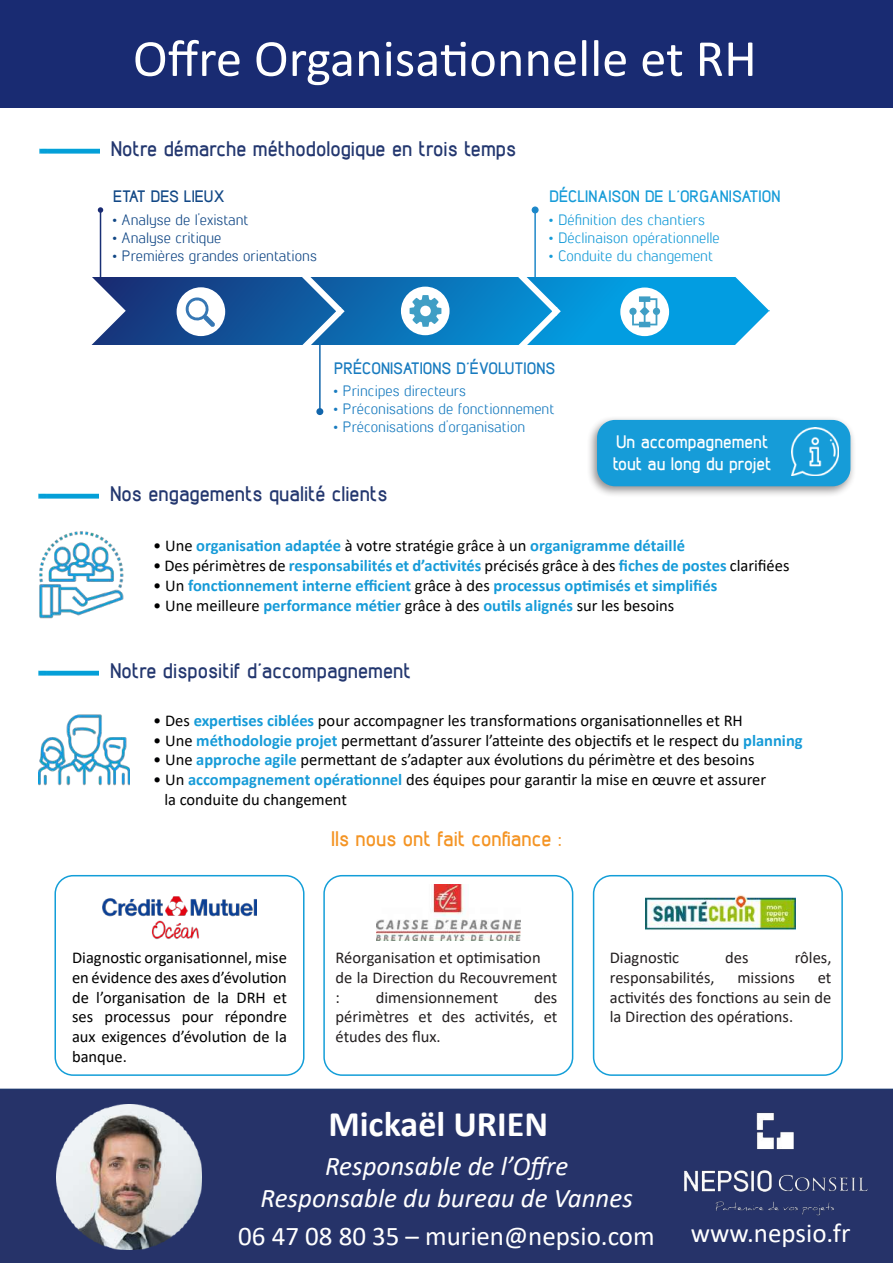
<style>
.page{position:relative;width:893px;height:1263px;background:#fff}
.page>*{position:absolute;margin:0;border:0;box-sizing:border-box;transform-origin:0 0}
.t1{font:52.5px "Calibri";color:#fff}
.t2{font:700 36px "Calibri";color:#fff}
.t3{font:italic 27px/32.4px "Calibri";color:#fff;text-align:center}
.t4{font:27px "Calibri";color:#fff}
.t5{font:700 21px "Lintel";color:#23376f}
.t6{font:700 21px "Lintel";color:#f49424}
.t7{font:700 18px/21.6px "Lintel";color:#fff}
.t8{font:16.5px/19.8px "Calibri";color:#000001}
.t9{font:16.5px/19.8px "Calibri";color:#231f20;text-align:justify}
.t10{font:700 16.5px "Calibri";color:#169bd8}
.t11{font:700 16.5px "Lintel";color:#169bd8}
.t12{font:700 16.5px "Lintel";color:#187bbf}
.t13{font:700 16.5px "Lintel";color:#124886}
.t14{font:15px "Lintel";color:#187bbf}
.t15{font:15px "Lintel";color:#169bd8}
.t16{font:15px "Lintel";color:#124886}
.s1{font-weight:400;color:#000001}
.s2{font-weight:700;color:#169bd8}
</style>
<div class="page">
<div style="left:0;top:1089px;width:893px;height:174px;background:#263369"></div>
<div style="left:0;top:0;width:893px;height:107px;background:#192b72"></div>
<img style="left:40px;top:149px;width:59px;height:4px">
<img style="left:39px;top:494px;width:59px;height:4px">
<img style="left:126px;top:277px;width:602px;height:67px">
<svg style="left:91px;top:269px;width:35px;height:76px"></svg>
<svg style="left:728px;top:277px;width:42px;height:68px"></svg>
<hr style="left:100px;top:211px;width:1px;height:66px;background:#182f75">
<svg style="left:98px;top:207px;width:5px;height:6px"></svg>
<div style="left:177px;top:287px;width:48px;height:49px;background:#fff;border-radius:50%"></div>
<svg style="left:185px;top:297px;width:30px;height:30px"></svg>
<svg style="left:286px;top:277px;width:65px;height:68px;background:#2d73b0"></svg>
<svg style="left:502px;top:277px;width:65px;height:68px;background:#259cd7"></svg>
<hr style="left:319px;top:344px;width:2px;height:67px;background:#1165ab">
<div style="left:316px;top:408px;width:7px;height:7px;border:2px solid #1165ab;border-radius:50%"></div>
<div style="left:401px;top:287px;width:48px;height:48px;background:#fff;border-radius:50%"></div>
<svg style="left:410px;top:295px;width:31px;height:32px"></svg>
<div style="left:620px;top:287px;width:49px;height:49px;background:#fff;border-radius:50%"></div>
<svg style="left:629px;top:296px;width:31px;height:31px"></svg>
<hr style="left:534px;top:211px;width:2px;height:66px;background:#2088c9">
<div style="left:532px;top:206px;width:7px;height:7px;border:2px solid #2088c9;border-radius:50%"></div>
<div style="left:586px;top:415px;width:270px;height:83px;background:#231f20;opacity:.5"></div>
<div style="left:597px;top:420px;width:253px;height:66px;background:#169cd8;border-radius:18px"></div>
<img style="left:791px;top:428px;width:47px;height:47px">
<img style="left:39px;top:671px;width:59px;height:4px">
<img style="left:39px;top:531px;width:84px;height:88px">
<img style="left:39px;top:714px;width:90px;height:72px">
<div style="left:54px;top:875px;width:250px;height:201px;border:2px solid #139ed8;border-radius:18px"></div>
<div style="left:323px;top:875px;width:250px;height:201px;border:2px solid #139ed8;border-radius:18px"></div>
<div style="left:593px;top:875px;width:250px;height:201px;border:2px solid #139ed8;border-radius:18px"></div>
<img style="left:57px;top:1105px;width:144px;height:144px">
<img style="left:684px;top:1112px;width:184px;height:103px">
<img style="left:102px;top:896px;width:155px;height:44px">
<img style="left:376px;top:884px;width:144px;height:56px">
<img style="left:646px;top:895px;width:149px;height:35px">
<h1 class="t1" style="left:133px;top:22px;width:625px">Offre Organisationnelle et RH</h1>
<p class="t5" style="left:111px;top:135px;width:407px">Notre démarche méthodologique en trois temps</p>
<p class="t13" style="left:113px;top:185px;width:113px">ETAT DES LIEUX</p>
<p class="t16" style="left:113px;top:209px;width:138px">• Analyse de l’existant</p>
<p class="t16" style="left:113px;top:227px;width:110px">• Analyse critique</p>
<p class="t16" style="left:113px;top:245px;width:206px">• Premières grandes orientations</p>
<p class="t11" style="left:549px;top:185px;width:232px">DÉCLINAISON DE L’ORGANISATION</p>
<p class="t15" style="left:549px;top:209px;width:157px">• Définition des chantiers</p>
<p class="t15" style="left:549px;top:227px;width:172px">• Déclinaison opérationnelle</p>
<p class="t15" style="left:549px;top:245px;width:166px">• Conduite du changement</p>
<p class="t12" style="left:334px;top:357px;width:223px">PRÉCONISATIONS D’ÉVOLUTIONS</p>
<p class="t14" style="left:334px;top:381px;width:134px">• Principes directeurs</p>
<p class="t14" style="left:334px;top:399px;width:223px">• Préconisations de fonctionnement</p>
<p class="t14" style="left:334px;top:417px;width:193px">• Préconisations d’organisation</p>
<p class="t5" style="left:110px;top:480px;width:279px">Nos engagements qualité clients</p>
<p class="t7" style="left:613px;top:430px;width:160px">Un accompagnement tout au long du projet</p>
<p class="t10" style="left:153px;top:534px;width:533px"><span class="s1">• Une</span> organisation adaptée <span class="s1">à votre stratégie grâce à un</span> organigramme détaillé</p>
<p class="t8" style="left:153px;top:555px;width:638px">• Des périmètres de <span class="s2">responsabilités et d’activités</span> précisés grâce à des <span class="s2">fiches de postes</span> clarifiées</p>
<p class="t10" style="left:153px;top:574px;width:566px"><span class="s1">• Un</span> fonctionnement interne efficient <span class="s1">grâce à des</span> processus optimisés et simplifiés</p>
<p class="t8" style="left:153px;top:595px;width:523px">• Une meilleure <span class="s2">performance métier</span> grâce à des <span class="s2">outils alignés</span> sur les besoins</p>
<p class="t5" style="left:110px;top:657px;width:302px">Notre dispositif d’accompagnement</p>
<p class="t8" style="left:153px;top:710px;width:591px">• Des <span class="s2">expertises ciblées</span> pour accompagner les transformations organisationnelles et RH</p>
<p class="t8" style="left:153px;top:730px;width:651px">• Une <span class="s2">méthodologie projet</span> permettant d’assurer l’atteinte des objectifs et le respect du <span class="s2">planning</span></p>
<p class="t8" style="left:153px;top:750px;width:603px">• Une <span class="s2">approche agile</span> permettant de s’adapter aux évolutions du périmètre et des besoins</p>
<p class="t8" style="left:164px;top:769px;width:603px;text-indent:-11px">• Un <span class="s2">accompagnement opérationnel</span> des équipes pour garantir la mise en œuvre et assurer la conduite du changement</p>
<p class="t6" style="left:331px;top:825px;width:232px">Ils nous ont fait confiance :</p>
<p class="t8" style="left:72px;top:947px;width:216px;text-align:justify">Diagnostic organisationnel, mise en évidence des axes d’évolution de l’organisation de la DRH et ses processus pour répondre aux exigences d’évolution de la banque.</p>
<p class="t9" style="left:336px;top:947px;width:223px;text-align:left">Réorganisation et optimisation de la Direction du Recouvrement :</p>
<p class="t9" style="left:336px;top:987px;width:223px;text-indent:198px">des périmètres et des activités, et études des flux.</p>
<p class="t9" style="left:376px;top:987px;width:124px">dimensionnement</p>
<p class="t9" style="left:610px;top:947px;width:71px">Diagnostic</p>
<p class="t9" style="left:725px;top:947px;width:25px">des</p>
<p class="t9" style="left:795px;top:947px;width:38px">rôles,</p>
<p class="t9" style="left:610px;top:967px;width:106px">responsabilités,</p>
<p class="t9" style="left:737px;top:967px;width:59px">missions</p>
<p class="t9" style="left:610px;top:967px;width:223px;text-indent:208px">et activités des fonctions au sein de la Direction des opérations.</p>
<h2 class="t2" style="left:328px;top:1098px;width:221px">Mickaël URIEN</h2>
<h3 class="t3" style="left:261px;top:1148px;width:374px">Responsable de l’Offre<br>Responsable du bureau de Vannes</h3>
<h3 class="t4" style="left:238px;top:1218px;width:418px">06 47 08 80 35 – murien@nepsio.com</h3>
<h3 class="t4" style="left:691px;top:1214px;width:161px">www.nepsio.fr</h3>
</div>
